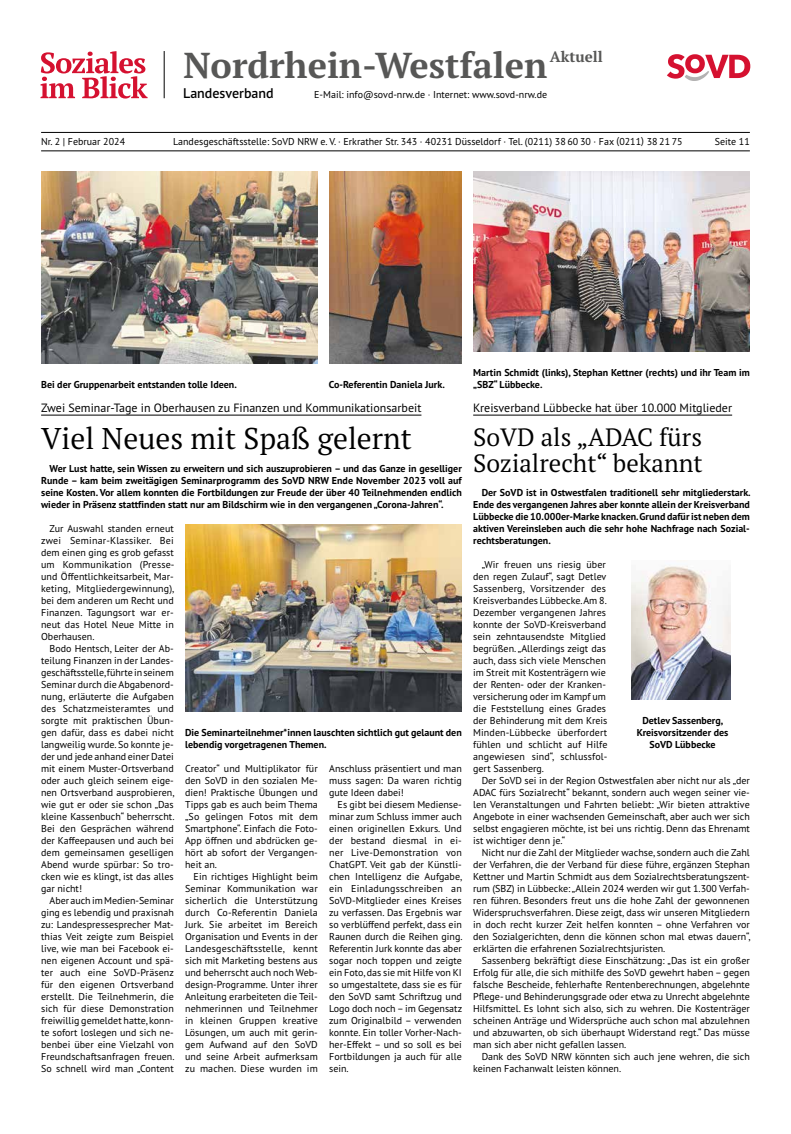
<style>
.page{position:relative;width:791px;height:1134px;background:#fff}
.page>*{position:absolute;margin:0;border:0;box-sizing:border-box;transform-origin:0 0}
.t1{font:700 36px "PT Serif Pro";color:#575756}
.t2{font:30px "PT Serif Pro";color:#000}
.t3{font:25px/26px "PT Serif Pro";color:#000}
.t4{font:700 15px "PT Serif Pro";color:#575756}
.t5{font:600 14px "PT Sans Pro";color:#000}
.t6{font:12px "PT Sans Pro";color:#000}
.t7{font:10px/12px "PT Sans Pro";color:#000;text-align:justify}
.t8{font:700 10px/12px "PT Sans Pro";color:#000}
</style>
<div class="page">
<hr style="left:41px;top:151px;width:709px;height:1px;background:#000">
<hr style="left:41px;top:132px;width:709px;height:1px;background:#000">
<svg style="left:667px;top:54px;width:83px;height:27px"></svg>
<svg style="left:41px;top:51px;width:107px;height:48px"></svg>
<hr style="left:164px;top:51px;width:1px;height:47px;background:#000">
<img style="left:41px;top:172px;width:277px;height:191px">
<img style="left:185px;top:525px;width:277px;height:186px">
<img style="left:329px;top:172px;width:133px;height:192px">
<img style="left:473px;top:172px;width:277px;height:180px">
<hr style="left:41px;top:415px;width:380px;height:1px;background:#000">
<hr style="left:473px;top:415px;width:259px;height:1px;background:#000">
<img style="left:631px;top:566px;width:99px;height:134px">
<h1 class="t1" style="left:183px;top:41px;width:365px">Nordrhein-Westfalen</h1>
<h3 class="t4" style="left:550px;top:47px;width:54px">Aktuell</h3>
<p class="t7" style="left:314px;top:88px;width:234px">E-Mail: info@sovd-nrw.de · Internet: www.sovd-nrw.de</p>
<h3 class="t5" style="left:183px;top:84px;width:92px">Landesverband</h3>
<p class="t7" style="left:173px;top:135px;width:511px">Landesgeschäftsstelle: SoVD NRW e. V. · Erkrather Str. 343 · 40231 Düsseldorf · Tel. (0211) 38 60 30 · Fax (0211) 38 21 75</p>
<p class="t7" style="left:41px;top:135px;width:86px">Nr. 2 | Februar 2024</p>
<p class="t7" style="left:715px;top:135px;width:36px">Seite 11</p>
<p class="t8" style="left:41px;top:378px;width:197px">Bei der Gruppenarbeit entstanden tolle Ideen.</p>
<p class="t8" style="left:329px;top:378px;width:117px">Co-Referentin Daniela Jurk.</p>
<p class="t6" style="left:41px;top:400px;width:382px">Zwei Seminar-Tage in Oberhausen zu Finanzen und Kommunikationsarbeit</p>
<h2 class="t2" style="left:41px;top:418px;width:372px">Viel Neues mit Spaß gelernt</h2>
<p class="t8" style="left:41px;top:462px;width:422px;text-align:justify;text-indent:8px">Wer Lust hatte, sein Wissen zu erweitern und sich auszuprobieren – und das Ganze in geselliger Runde – kam beim zweitägigen Seminarprogramm des SoVD NRW Ende November 2023 voll auf seine Kosten. Vor allem konnten die Fortbildungen zur Freude der über 40 Teilnehmenden endlich wieder in Präsenz stattfinden statt nur am Bildschirm wie in den vergangenen „Corona-Jahren“.</p>
<p class="t7" style="left:41px;top:522px;width:135px;text-indent:8px">Zur Auswahl standen erneut zwei Seminar-Klassiker. Bei dem einen ging es grob gefasst um Kommunikation (Presse&shy;und Öffentlichkeitsarbeit, Mar&shy;keting, Mitgliedergewinnung), bei dem anderen um Recht und Finanzen. Tagungsort war er&shy;neut das Hotel Neue Mitte in Oberhausen.</p>
<p class="t7" style="left:41px;top:642px;width:135px;text-indent:9px">Bodo Hentsch, Leiter der Ab&shy;teilung Finanzen in der Landes&shy;geschäftsstelle,führte in seinem Seminar durch die Abgabenord&shy;nung, erläuterte die Aufgaben des Schatzmeisteramtes und sorgte mit praktischen Übun&shy;gen dafür, dass es dabei nicht langweilig wurde. So konnte je&shy;der und jede anhand einer Datei mit einem Muster-Ortsverband oder auch gleich seinem eige&shy;nen Ortsverband ausprobieren, wie gut er oder sie schon „Das kleine Kassenbuch“ beherrscht.<br>Bei den Gesprächen während der Kaffeepausen und auch bei dem gemeinsamen geselligen Abend wurde spürbar: So tro&shy;cken wie es klingt, ist das alles gar nicht!</p>
<p class="t7" style="left:41px;top:894px;width:135px;text-indent:8px">Aber auch im Medien-Seminar ging es lebendig und praxisnah zu: Landespressesprecher Mat&shy;thias Veit zeigte zum Beispiel live, wie man bei Facebook ei&shy;nen eigenen Account und spä&shy;ter auch eine SoVD-Präsenz für den eigenen Ortsverband erstellt. Die Teilnehmerin, die sich für diese Demonstration freiwillig gemeldet hatte, konn&shy;te sofort loslegen und sich ne&shy;benbei über eine Vielzahl von Freundschaftsanfragen freuen.<br>So schnell wird man „Content</p>
<p class="t8" style="left:185px;top:726px;width:278px">Die Seminarteilnehmer*innen lauschten sichtlich gut gelaunt den lebendig vorgetragenen Themen.</p>
<p class="t7" style="left:185px;top:762px;width:134px">Creator“ und Multiplikator für den SoVD in den sozialen Me&shy;dien! Praktische Übungen und Tipps gab es auch beim Thema „So gelingen Fotos mit dem Smartphone“. Einfach die Foto-App öffnen und abdrücken ge&shy;hört ab sofort der Vergangen&shy;heit an.</p>
<p class="t7" style="left:185px;top:870px;width:134px;text-indent:8px">Ein richtiges Highlight beim Seminar Kommunikation war sicherlich die Unterstützung durch Co-Referentin Daniela Jurk. Sie arbeitet im Bereich Organisation und Events in der Landesgeschäftsstelle, kennt sich mit Marketing bestens aus und beherrscht auch noch Web&shy;design-Programme. Unter ihrer Anleitung erarbeiteten die Teil&shy;nehmerinnen und Teilnehmer in kleinen Gruppen kreative Lösungen, um auch mit gerin&shy;gem Aufwand auf den SoVD und seine Arbeit aufmerksam zu machen. Diese wurden im</p>
<p class="t7" style="left:329px;top:762px;width:134px">Anschluss präsentiert und man muss sagen: Da waren richtig gute Ideen dabei!</p>
<p class="t7" style="left:329px;top:798px;width:135px;text-indent:8px">Es gibt bei diesem Mediense&shy;minar zum Schluss immer auch einen originellen Exkurs. Und der bestand diesmal in ei&shy;ner Live-Demonstration von ChatGPT. Veit gab der Künstli&shy;chen Intelligenz die Aufgabe, ein Einladungsschreiben an SoVD-Mitglieder eines Kreises zu verfassen. Das Ergebnis war so verblüffend perfekt, dass ein Raunen durch die Reihen ging.<br>Referentin Jurk konnte das aber sogar noch toppen und zeigte ein Foto, das sie mit Hilfe von KI so umgestaltete, dass sie es für den SoVD samt Schriftzug und Logo doch noch – im Gegensatz zum Originalbild – verwenden konnte. Ein toller Vorher-Nach&shy;her-Effekt – und so soll es bei Fortbildungen ja auch für alle sein.</p>
<p class="t8" style="left:473px;top:366px;width:278px">Martin Schmidt (links), Stephan Kettner (rechts) und ihr Team im „SBZ“ Lübbecke.</p>
<p class="t6" style="left:473px;top:400px;width:260px">Kreisverband Lübbecke hat über 10.000 Mitglieder</p>
<h3 class="t3" style="left:473px;top:424px;width:231px">SoVD als „ADAC fürs<br>Sozialrecht“ bekannt</h3>
<p class="t8" style="left:473px;top:486px;width:279px;text-align:justify;text-indent:8px">Der SoVD ist in Ostwestfalen traditionell sehr mitgliederstark.<br>Ende des vergangenen Jahres aber konnte allein der Kreisverband Lübbecke die 10.000er-Marke knacken. Grund dafür ist neben dem aktiven Vereinsleben auch die sehr hohe Nachfrage nach Sozial&shy;rechtsberatungen.</p>
<p class="t7" style="left:473px;top:558px;width:136px;text-align:left;text-indent:8px">„Wir freuen uns riesig über den regen Zulauf“, sagt Detlev<br>Sassenberg, Vorsitzender des<br>Kreisverbandes Lübbecke. Am 8.<br>Dezember vergangenen Jahres konnte der SoVD-Kreisverband sein zehntausendste Mitglied begrüßen. „Allerdings zeigt das auch, dass sich viele Menschen im Streit mit Kostenträgern wie der Renten- oder der Kranken&shy;versicherung oder im Kampf um die Feststellung eines Grades der Behinderung mit dem Kreis<br>Minden-Lübbecke überfordert fühlen und schlicht auf Hilfe angewiesen sind“, schlussfol&shy;gert Sassenberg.</p>
<p class="t7" style="left:473px;top:774px;width:278px;text-indent:8px">Der SoVD sei in der Region Ostwestfalen aber nicht nur als „der ADAC fürs Sozialrecht“ bekannt, sondern auch wegen seiner vie&shy;len Veranstaltungen und Fahrten beliebt: „Wir bieten attraktive Angebote in einer wachsenden Gemeinschaft, aber auch wer sich selbst engagieren möchte, ist bei uns richtig. Denn das Ehrenamt ist wichtiger denn je.“</p>
<p class="t7" style="left:473px;top:846px;width:279px;text-indent:8px">Nicht nur die Zahl der Mitglieder wachse, sondern auch die Zahl der Verfahren, die der Verband für diese führe, ergänzen Stephan Kettner und Martin Schmidt aus dem Sozialrechtsberatungszent&shy;rum (SBZ) in Lübbecke: „Allein 2024 werden wir gut 1.300 Verfah&shy;ren führen. Besonders freut uns die hohe Zahl der gewonnenen Widerspruchsverfahren. Diese zeigt, dass wir unseren Mitgliedern in doch recht kurzer Zeit helfen konnten – ohne Verfahren vor den Sozialgerichten, denn die können schon mal etwas dauern“, erklärten die erfahrenen Sozialrechtsjuristen.</p>
<p class="t7" style="left:473px;top:954px;width:278px;text-indent:8px">Sassenberg bekräftigt diese Einschätzung: „Das ist ein großer Erfolg für alle, die sich mithilfe des SoVD gewehrt haben – gegen falsche Bescheide, fehlerhafte Rentenberechnungen, abgelehnte Pflege- und Behinderungsgrade oder etwa zu Unrecht abgelehnte Hilfsmittel. Es lohnt sich also, sich zu wehren. Die Kostenträger scheinen Anträge und Widersprüche auch schon mal abzulehnen und abzuwarten, ob sich überhaupt Widerstand regt.“ Das müsse man sich aber nicht gefallen lassen.</p>
<p class="t7" style="left:473px;top:1050px;width:278px;text-indent:8px">Dank des SoVD NRW könnten sich auch jene wehren, die sich keinen Fachanwalt leisten können.</p>
<p class="t8" style="left:637px;top:714px;width:93px;text-align:center">Detlev Sassenberg,<br>Kreisvorsitzender des<br>SoVD Lübbecke</p>
</div>
